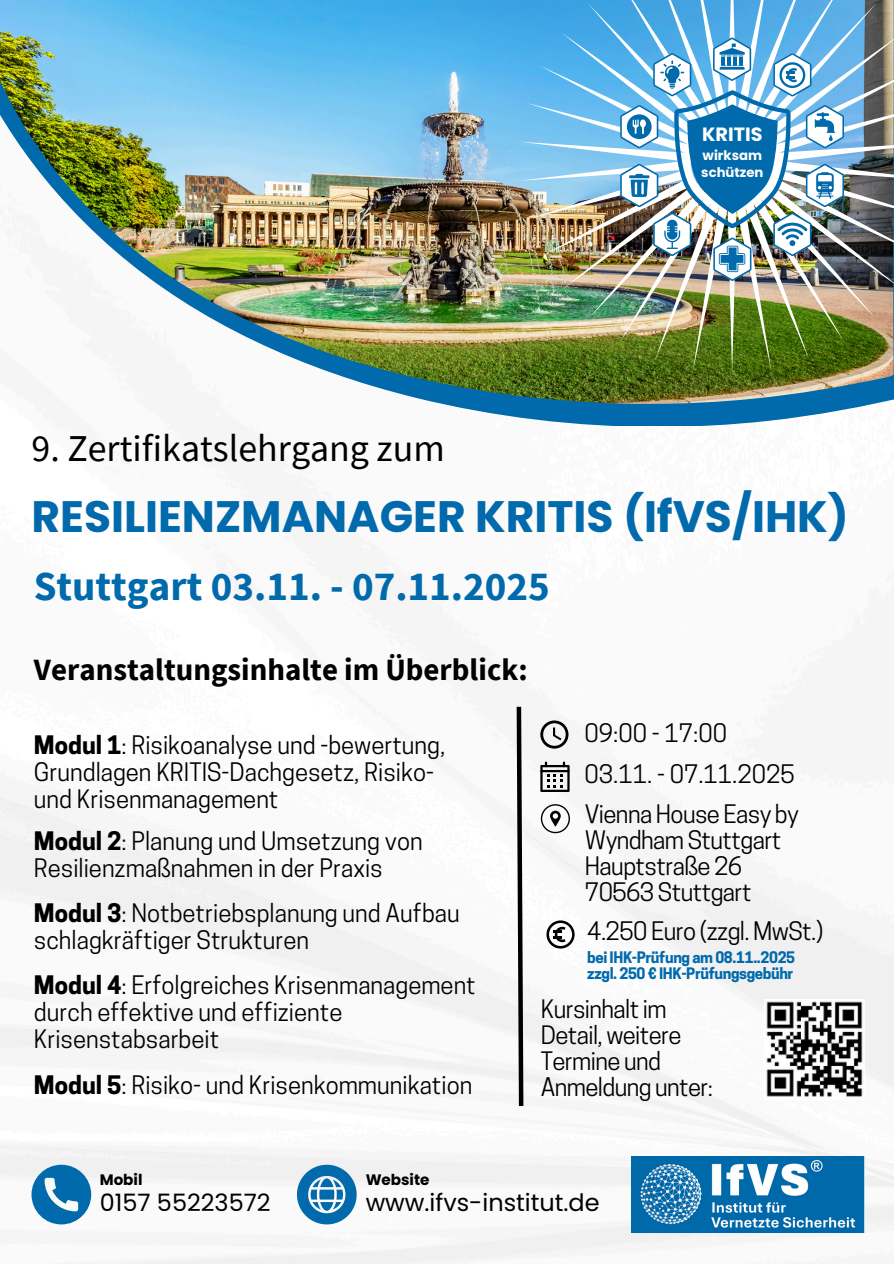
<style>
.page{position:relative;width:894px;height:1264px;background:#fff}
.page>*{position:absolute;margin:0;border:0;box-sizing:border-box;transform-origin:0 0}
.t1{font:700 43.95px "Poppins";color:#006aac}
.t2{font:700 40.95px "Source Sans Pro";color:#006aac}
.t3{font:37.95px "Source Sans Pro";color:#000}
.t4{font:700 30.9px "Source Sans Pro";color:#000}
.t5{font:24px/27px "Cooper Hewitt";color:#000}
.t6{font:24px/25.8px "Cooper Hewitt";letter-spacing:-.025em;color:#000}
.t7{font:24px "Poppins";color:#000}
.t8{font:23.85px/25.8px "Cooper Hewitt";letter-spacing:-.025em;color:#000}
.t9{font:700 19.2px "Poppins";color:#fff}
.t10{font:700 15.15px "Poppins";color:#000}
.t11{font:700 15px/15.8px "Cooper Hewitt";letter-spacing:-.025em;color:#006aac}
.t12{font:700 13.2px "Poppins";color:#fff}
.s1{font-weight:700}
</style>
<div class="page">
<img style="left:0;top:667px;width:893px;height:596px">
<svg style="left:514px;top:702px;width:11px;height:408px"></svg>
<svg style="left:540px;top:720px;width:28px;height:28px"></svg>
<svg style="left:540px;top:761px;width:29px;height:31px"></svg>
<svg style="left:540px;top:804px;width:29px;height:29px"></svg>
<svg style="left:31px;top:1164px;width:60px;height:60px"></svg>
<svg style="left:297px;top:1164px;width:59px;height:60px"></svg>
<svg style="left:438px;top:403px;width:439px;height:23px;fill:#006aac"></svg>
<img style="left:0;top:0;width:893px;height:403px">
<svg style="left:546px;top:920px;width:28px;height:28px"></svg>
<img style="left:631px;top:1156px;width:233px;height:76px">
<img style="left:764px;top:999px;width:100px;height:100px">
<svg style="left:518px;top:0;width:375px;height:159px;background:#67add8"></svg>
<img style="left:518px;top:159px;width:375px;height:216px">
<img style="left:620px;top:38px;width:223px;height:243px">
<p class="t3" style="left:31px;top:424px;width:414px">9. Zertifikatslehrgang zum</p>
<h4 class="t9" style="left:702px;top:121px;width:62px">KRITIS</h4>
<h4 class="t12" style="left:702px;top:146px;width:61px">wirksam</h4>
<h4 class="t12" style="left:701px;top:163px;width:64px">schützen</h4>
<p class="t1" style="left:31px;top:486px;width:818px">RESILIENZMANAGER KRITIS (IfVS/IHK)</p>
<h2 class="t2" style="left:34px;top:559px;width:517px">Stuttgart 03.11. - 07.11.2025</h2>
<p class="t4" style="left:34px;top:650px;width:495px">Veranstaltungsinhalte im Überblick:</p>
<h1 class="t5" style="left:34px;top:734px;width:412px"><span class="s1">Modul 1</span>: Risikoanalyse und -bewertung,<br>Grundlagen KRITIS-Dachgesetz, Risiko&shy;und Krisenmanagement</h1>
<h1 class="t5" style="left:34px;top:830px;width:390px"><span class="s1">Modul 2</span>: Planung und Umsetzung von<br>Resilienzmaßnahmen in der Praxis</h1>
<h3 class="t5" style="left:34px;top:902px;width:427px"><span class="s1">Modul 3</span>: Notbetriebsplanung und Aufbau schlagkräftiger Strukturen</h3>
<h4 class="t5" style="left:34px;top:974px;width:443px"><span class="s1">Modul 4</span>: Erfolgreiches Krisenmanagement durch effektive und effiziente<br>Krisenstabsarbeit</h4>
<h4 class="t5" style="left:34px;top:1074px;width:440px"><span class="s1">Modul 5</span>: Risiko- und Krisenkommunikation</h4>
<p class="t5" style="left:584px;top:722px;width:144px">09:00 - 17:00</p>
<p class="t5" style="left:584px;top:763px;width:212px">03.11. - 07.11.2025</p>
<p class="t6" style="left:584px;top:804px;width:215px">Vienna House Easy by<br>Wyndham Stuttgart<br>Hauptstraße 26</p>
<p class="t6" style="left:584px;top:882px;width:168px">70563 Stuttgart</p>
<p class="t6" style="left:587px;top:920px;width:237px">4.250 Euro (zzgl. MwSt.)</p>
<p class="t11" style="left:587px;top:951px;width:209px">bei IHK-Prüfung am 08.11..2025 zzgl. 250 € IHK-Prüfungsgebühr</p>
<p class="t8" style="left:540px;top:999px;width:127px">Kursinhalt im</p>
<p class="t8" style="left:540px;top:1025px;width:174px">Detail, weitere<br>Termine und<br>Anmeldung unter:</p>
<p class="t10" style="left:100px;top:1168px;width:44px">Mobil</p>
<p class="t10" style="left:365px;top:1168px;width:65px">Website</p>
<p class="t7" style="left:100px;top:1185px;width:172px">0157 55223572</p>
<p class="t7" style="left:365px;top:1185px;width:235px">www.ifvs-institut.de</p>
</div>
